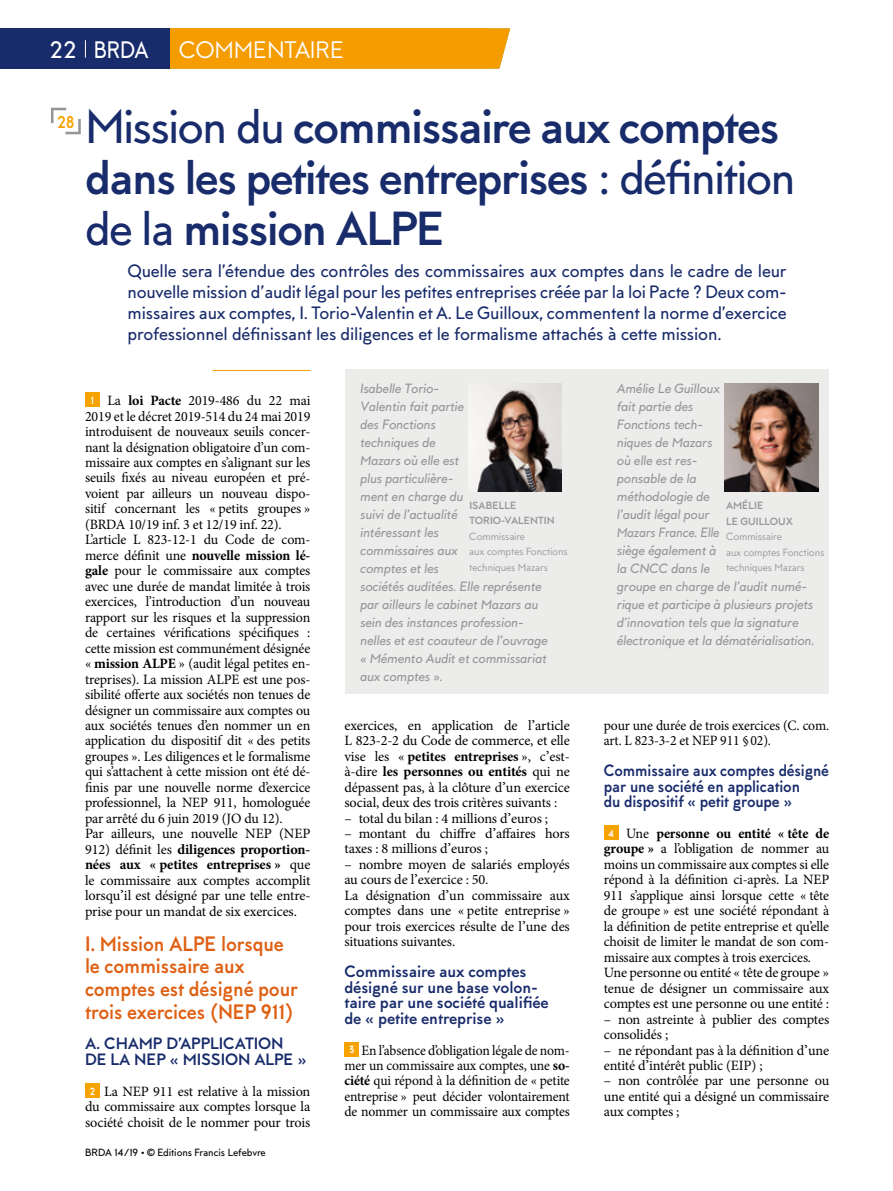
<style>
.page{position:relative;width:893px;height:1191px;background:#fff}
.page>*{position:absolute;margin:0;border:0;box-sizing:border-box;transform-origin:0 0}
.t1{font:700 48px/51px "MTT Milano";letter-spacing:-.04em;color:#182b6b}
.t2{font:24px "MTT Milano";letter-spacing:-.01em;color:#fff}
.t3{font:500 24px "MTT Milano";letter-spacing:-.02em;color:#fff}
.t4{font:700 21px/22.5px "MTT Milano";letter-spacing:-.01em;color:#df6013;scale:.95 1}
.t5{font:500 18px/21px "MTT Milano";letter-spacing:-.01em;color:#182b6b;text-align:justify}
.t6{font:700 17.25px "MTT Milano";color:#f6a300;scale:.9 1}
.t7{font:700 16.5px/15.5px "MTT Milano";letter-spacing:-.01em;color:#182b6b}
.t8{font:700 16.5px/15.5px "MTT Milano";letter-spacing:-.01em;color:#182b6b;scale:.94 1}
.t9{font:14.25px/15.5px "Minion Pro";letter-spacing:-.01em;color:#000}
.t10{font:14.25px/15.5px "Minion Pro";letter-spacing:-.01em;color:#000;text-align:center;scale:.96 1}
.t11{font:italic 500 13.5px/18px "MTT Milano";letter-spacing:-.02em;color:#96969a}
.t12{font:10.5px/15.5px "MTT Milano";letter-spacing:-.01em;color:#96969a}
.t13{font:700 10.5px/15.5px "MTT Milano";color:#96969a}
.t14{font:500 10.5px "MTT Milano";letter-spacing:-.01em;color:#000}
.s1{font-weight:500}
.s2{font-family:"MTT Milano";font-weight:700;font-size:10.5px;color:#fff}
.s3{font-weight:700}
</style>
<div class="page">
<div style="left:0;top:28px;width:170px;height:41px;background:#182b6b"></div>
<svg style="left:85px;top:28px;width:425px;height:41px"></svg>
<hr style="left:213px;top:370px;width:97px;height:1px;background:#f6a300">
<div style="left:85px;top:392px;width:15px;height:15px;background:#f6a300"></div>
<div style="left:85px;top:1083px;width:15px;height:15px;background:#f6a300"></div>
<div style="left:344px;top:1041px;width:15px;height:15px;background:#f6a300"></div>
<div style="left:604px;top:825px;width:15px;height:15px;background:#f6a300"></div>
<div style="left:170px;top:28px;width:319px;height:30px;background:#f59c00"></div>
<div style="left:170px;top:53px;width:319px;height:15px;background:#f59c00"></div>
<svg style="left:51px;top:108px;width:30px;height:26px"></svg>
<div style="left:345px;top:370px;width:484px;height:324px;background:#ececeb"></div>
<img style="left:725px;top:383px;width:93px;height:108px">
<img style="left:468px;top:383px;width:94px;height:108px">
<h2 class="t2" style="left:179px;top:36px;width:19px">COMM</h2>
<h2 class="t2" style="left:253px;top:36px;width:26px">ENTAI</h2>
<h2 class="t2" style="left:315px;top:36px;width:30px">RE</h2>
<h2 class="t3" style="left:49px;top:36px;width:101px">22 BRDA</h2>
<h2 class="t2" style="left:183px;top:36px;width:151px">Commentaire</h2>
<p class="t6" style="left:57px;top:112px;width:21px">28</p>
<h1 class="t1" style="left:85px;top:103px;width:712px"><span class="s1">Mission du</span> commissaire aux comptes dans les petites entreprises <span class="s1">: définition de la</span> mission ALPE</h1>
<p class="t5" style="left:128px;top:260px;width:661px">Quelle sera l’étendue des contrôles des commissaires aux comptes dans le cadre de leur nouvelle mission d’audit légal pour les petites entreprises créée par la loi Pacte ? Deux com&shy;missaires aux comptes, I. Torio-Valentin et A. Le Guilloux, commentent la norme d’exercice professionnel définissant les diligences et le formalisme attachés à cette mission.</p>
<p class="t9" style="left:85px;top:393px;width:227px;text-indent:6px"><span class="s2">1</span> La <span class="s3">loi Pacte</span> 2019-486 du 22 mai 2019 et le décret 2019-514 du 24 mai 2019 introduisent de nouveaux seuils concer&shy;nant la désignation obligatoire d’un com&shy;missaire aux comptes en s’alignant sur les seuils fixés au niveau européen et pré&shy;voient par ailleurs un nouveau dispo&shy;sitif concernant les « petits groupes » (BRDA 10/19 inf. 3 et 12/19 inf. 22).<br>L’article L 823-12-1 du Code de com&shy;merce définit une <span class="s3">nouvelle mission lé&shy;gale</span> pour le commissaire aux comptes avec une durée de mandat limitée à trois exercices, l’introduction d’un nouveau rapport sur les risques et la suppression de certaines vérifications spécifiques : cette mission est communément désignée « <span class="s3">mission ALPE</span> » (audit légal petites en&shy;treprises). La mission ALPE est une pos&shy;sibilité offerte aux sociétés non tenues de désigner un commissaire aux comptes ou aux sociétés tenues d’en nommer un en application du dispositif dit « des petits groupes ». Les diligences et le formalisme qui s’attachent à cette mission ont été dé&shy;finis par une nouvelle norme d’exercice professionnel, la NEP 911, homologuée par arrêté du 6 juin 2019 (JO du 12).<br>Par ailleurs, une nouvelle NEP (NEP 912) définit les <span class="s3">diligences proportion&shy;nées aux « petites entreprises »</span> que le commissaire aux comptes accomplit lorsqu’il est désigné par une telle entre&shy;prise pour un mandat de six exercices.</p>
<h3 class="t4" style="left:85px;top:933px;width:226px">I. Mission ALPE lorsque le commissaire aux comptes est désigné pour trois exercices (NEP 911)</h3>
<p class="t7" style="left:85px;top:1036px;width:223px">A. CHAMP D’APPLICATION<br>DE LA NEP « MISSION ALPE »</p>
<p class="t9" style="left:85px;top:1083px;width:227px;text-align:center"><span class="s2">2</span> La NEP 911 est relative à la mission du commissaire aux comptes lorsque la société choisit de le nommer pour trois</p>
<p class="t14" style="left:85px;top:1146px;width:182px">BRDA 14/19 • © Editions Francis Lefebvre</p>
<p class="t11" style="left:360px;top:380px;width:189px">Isabelle Torio-<br>Valentin fait partie<br>des Fonctions<br>techniques de<br>Mazars où elle est<br>plus particulière-<br>ment en charge du<br>suivi de l’actualité<br>intéressant les<br>commissaires aux<br>comptes et les<br>sociétés auditées. Elle représente par ailleurs le cabinet Mazars au sein des instances profession&shy;nelles et est coauteur de l’ouvrage « Mémento Audit et commissariat aux comptes ».</p>
<p class="t13" style="left:469px;top:498px;width:87px">ISABELLE<br>TORIO-VALENTIN</p>
<p class="t12" style="left:469px;top:528px;width:100px">Commissaire<br>aux comptes Fonctions techniques M azars</p>
<p class="t9" style="left:344px;top:717px;width:227px;text-align:justify">exercices, en application de l’article L 823-2-2 du Code de commerce, et elle vise les « <span class="s3">petites entreprises</span> », c’est&shy;à-dire <span class="s3">les personnes ou entités</span> qui ne dépassent pas, à la clôture d’un exercice social, deux des trois critères suivants :</p>
<p class="t9" style="left:344px;top:810px;width:205px">– total du bilan : 4 millions d’euros ;</p>
<p class="t9" style="left:344px;top:825px;width:227px">– montant du chiffre d’affaires hors taxes : 8 millions d’euros ;</p>
<p class="t9" style="left:344px;top:856px;width:227px">– nombre moyen de salariés employés au cours de l’exercice : 50.<br>La désignation d’un commissaire aux comptes dans une « petite entreprise » pour trois exercices résulte de l’une des situations suivantes.</p>
<p class="t7" style="left:344px;top:964px;width:206px">Commissaire aux comptes désigné sur une base volon&shy;taire par une société qualifiée de « petite entreprise »</p>
<p class="t10" style="left:344px;top:1042px;width:236px"><span class="s2">3</span> En l’absence d’obligation légale de nom&shy;mer un commissaire aux comptes, une <span class="s3">so&shy;ciété</span> qui répond à la définition de « petite entreprise » peut décider volontairement de nommer un commissaire aux comptes</p>
<p class="t11" style="left:617px;top:380px;width:199px">Amélie Le Guilloux<br>fait partie des<br>Fonctions tech-<br>niques de Mazars<br>où elle est res-<br>ponsable de la<br>méthodologie de<br>l’audit légal pour<br>Mazars France. Elle<br>siège également à<br>la CNCC dans le<br>groupe en charge de l’audit numé&shy;rique et participe à plusieurs projets d’innovation tels que la signature électronique et la dématérialisation.</p>
<p class="t13" style="left:726px;top:498px;width:69px">AMÉLIE<br>LE GUILLOUX</p>
<p class="t12" style="left:726px;top:529px;width:100px">Commissaire<br>aux comptes Fonctions techniques M azars</p>
<p class="t10" style="left:604px;top:717px;width:236px;text-align:left">pour une durée de trois exercices (C. com. art. L 823-3-2 et NEP 911 §02).</p>
<p class="t8" style="left:604px;top:763px;width:241px">Commissaire aux comptes désigné par une société en application<br>du dispositif « petit groupe »</p>
<p class="t9" style="left:604px;top:825px;width:227px;text-indent:4px"><span class="s2">4</span> Une <span class="s3">personne ou entité « tête de groupe »</span> a l’obligation de nommer au moins un commissaire aux comptes si elle répond à la définition ci-après. La NEP 911 s’applique ainsi lorsque cette « tête de groupe » est une société répondant à la définition de petite entreprise et qu’elle choisit de limiter le mandat de son com&shy;missaire aux comptes à trois exercices.<br>Une personne ou entité « tête de groupe » tenue de désigner un commissaire aux comptes est une personne ou une entité :</p>
<p class="t9" style="left:604px;top:1011px;width:227px">– non astreinte à publier des comptes consolidés ;</p>
<p class="t9" style="left:604px;top:1042px;width:227px">– ne répondant pas à la définition d’une entité d’intérêt public (EIP) ;</p>
<p class="t9" style="left:604px;top:1073px;width:227px;text-align:justify">– non contrôlée par une personne ou une entité qui a désigné un commissaire aux comptes ;</p>
</div>
